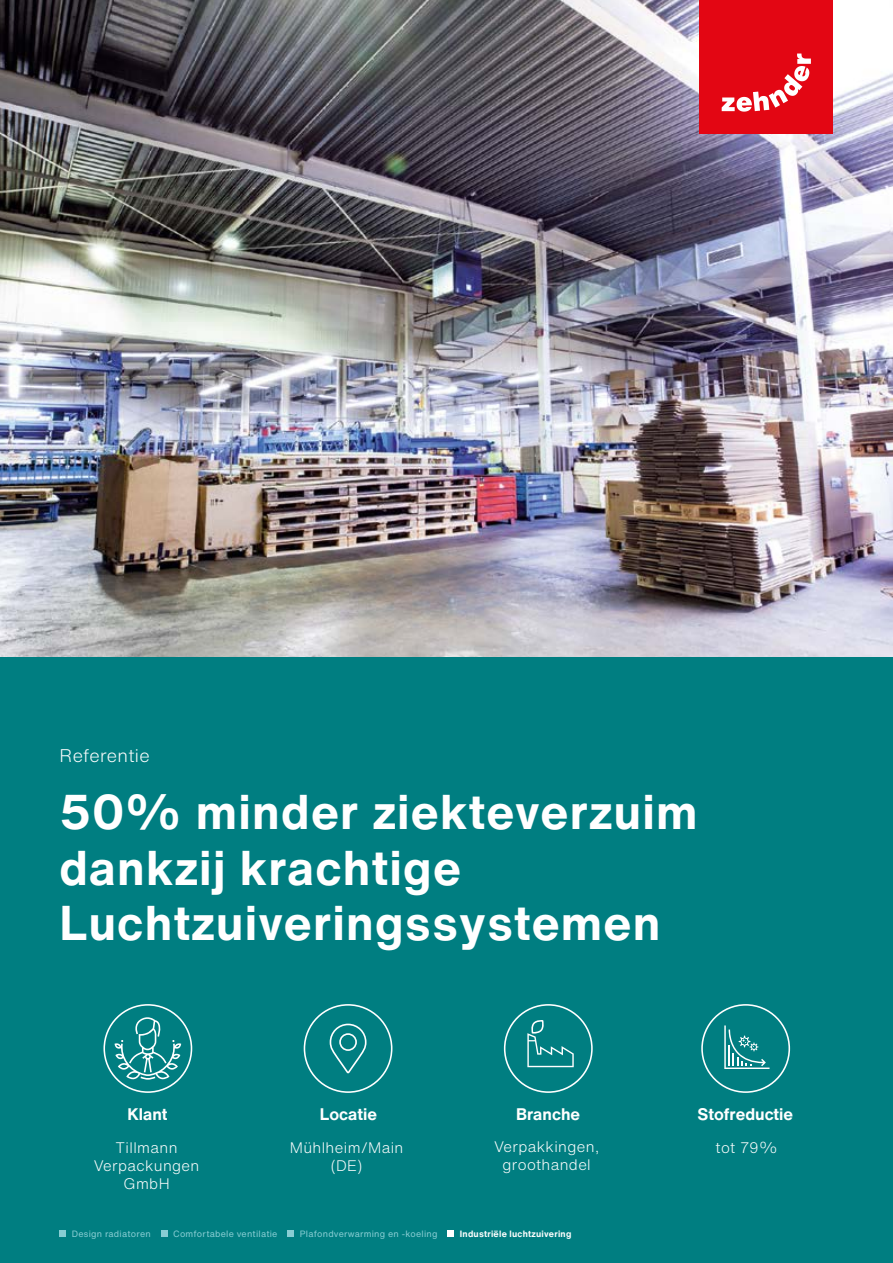
<style>
.page{position:relative;width:893px;height:1263px;background:#fff}
.page>*{position:absolute;margin:0;border:0;box-sizing:border-box;transform-origin:0 0}
.t1{font:700 48px/55.5px "Helvetica Now Text";letter-spacing:.025em;color:#fff}
.t2{font:300 18px "Helvetica Now Text";letter-spacing:.02em;color:#fff}
.t3{font:700 16.5px "Helvetica Now Text";color:#fff}
.t4{font:300 15px/18px "Helvetica Now Text";letter-spacing:.025em;color:#fff;text-align:center}
.t5{font:9px "Helvetica Now Text";letter-spacing:.025em;color:#88cdd3}
.t6{font:700 9px "Helvetica Now Text";letter-spacing:.025em;color:#fff}
</style>
<div class="page">
<img style="left:0;top:0;width:893px;height:657px">
<div style="left:0;top:657px;width:893px;height:606px;background:#007e81"></div>
<div style="left:699px;top:0;width:134px;height:134px;background:#e30613"></div>
<svg style="left:722px;top:54px;width:89px;height:58px"></svg>
<svg style="left:103px;top:1004px;width:89px;height:89px"></svg>
<svg style="left:304px;top:1004px;width:88px;height:89px"></svg>
<svg style="left:504px;top:1004px;width:89px;height:89px"></svg>
<svg style="left:701px;top:1004px;width:89px;height:89px"></svg>
<svg style="left:60px;top:1231px;width:6px;height:6px"></svg>
<svg style="left:161px;top:1231px;width:6px;height:6px"></svg>
<svg style="left:288px;top:1231px;width:6px;height:6px"></svg>
<svg style="left:448px;top:1231px;width:6px;height:6px"></svg>
<p class="t2" style="left:60px;top:742px;width:92px">Referentie</p>
<h1 class="t1" style="left:60px;top:783px;width:640px">50% minder ziekteverzuim dankzij krachtige<br>Luchtzuiveringssystemen</h1>
<p class="t3" style="left:128px;top:1102px;width:42px">Klant</p>
<p class="t3" style="left:320px;top:1102px;width:59px">Locatie</p>
<p class="t3" style="left:516px;top:1102px;width:66px">Branche</p>
<p class="t3" style="left:698px;top:1102px;width:97px">Stofreductie</p>
<p class="t4" style="left:116px;top:1138px;width:63px">Tillmann</p>
<p class="t4" style="left:715px;top:1138px;width:64px">tot 79%</p>
<p class="t4" style="left:94px;top:1156px;width:107px">Verpackungen<br>GmbH</p>
<p class="t4" style="left:494px;top:1137px;width:106px">Verpakkingen, groothandel</p>
<p class="t4" style="left:290px;top:1138px;width:115px">Mühlheim/Main (DE)</p>
<p class="t5" style="left:72px;top:1227px;width:80px">Design radiatoren</p>
<p class="t5" style="left:173px;top:1227px;width:106px">Comfortabele ventilatie</p>
<p class="t5" style="left:300px;top:1227px;width:139px">Plafondverwarming en -koeling</p>
<p class="t6" style="left:460px;top:1227px;width:113px">Industriële luchtzuivering</p>
</div>
